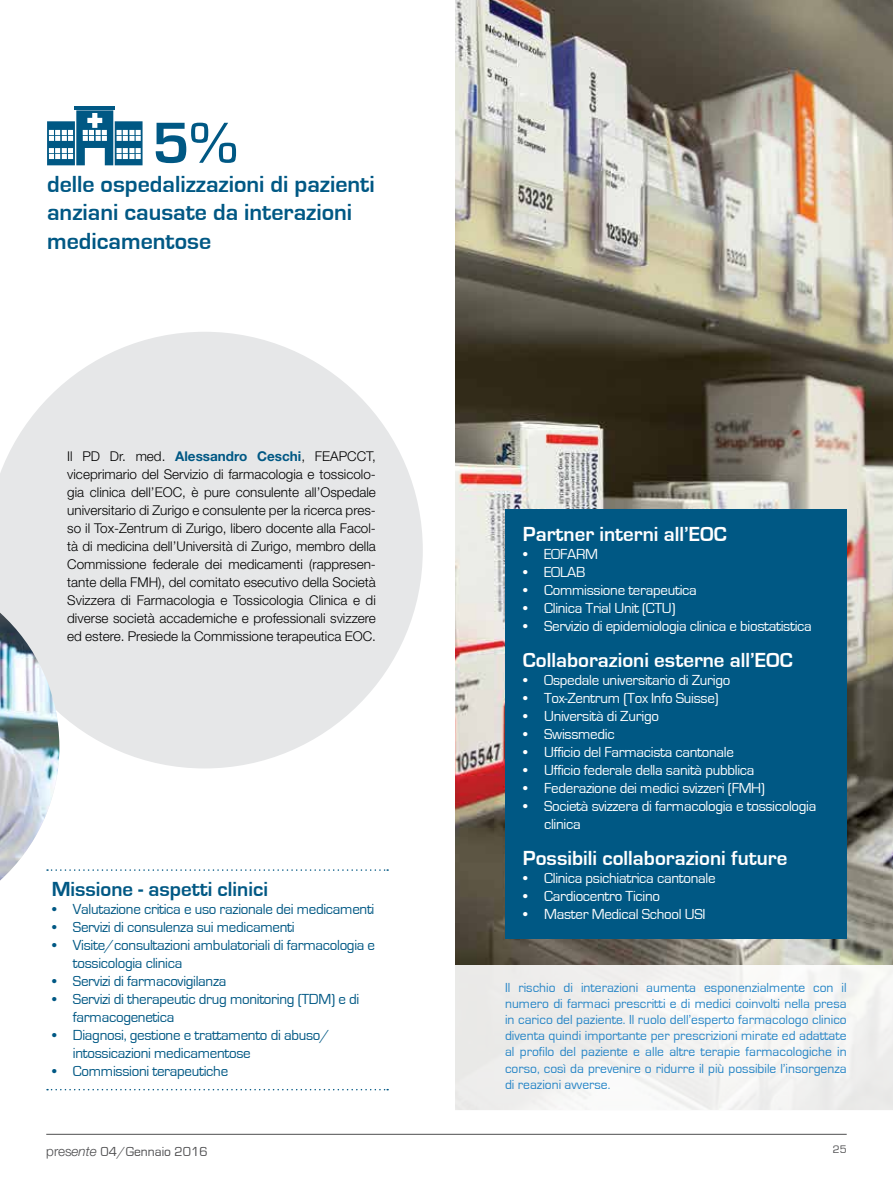
<style>
.page{position:relative;width:893px;height:1191px;background:#fff}
.page>*{position:absolute;margin:0;border:0;box-sizing:border-box;transform-origin:0 0}
.t1{font:700 60px "Eurostile";color:#005884}
.t2{font:700 24px/28.8px "Eurostile";color:#005884}
.t3{font:700 21px "Eurostile";color:#fff}
.t4{font:700 21px "Eurostile";color:#005884}
.t5{font:15px/18px "Eurostile";letter-spacing:-.02em;color:#fff}
.t6{font:15px/18px "Eurostile";letter-spacing:-.02em;color:#005884}
.t7{font:300 13.5px/18px "Helvetica Neue";color:#000;text-align:justify}
.t8{font:13.5px/16.2px "Eurostile";color:#2484c6;text-align:justify}
.t9{font:13.5px "Eurostile";color:#4d4d4f}
.t10{font:11.25px "Eurostile";color:#4d4d4f}
.s1{font-weight:700;color:#005884}
.s2{font-family:"Times"}
.s3{font-family:"Helvetica Neue";font-weight:300}
.s4{font-family:"Helvetica Neue";font-weight:300;font-style:italic}
</style>
<div class="page">
<img style="left:455px;top:0;width:438px;height:965px">
<hr style="left:46px;top:1134px;width:801px;height:1px;background:#4d4d4f">
<svg style="left:0;top:332px;width:423px;height:336px;fill:#e6e7e8"></svg>
<svg style="left:47px;top:1089px;width:341px;height:1px"></svg>
<svg style="left:47px;top:110px;width:96px;height:55px"></svg>
<hr style="left:75px;top:106px;width:40px;height:4px;background:#005884">
<div style="left:505px;top:509px;width:342px;height:429px;background:#005884"></div>
<div style="left:446px;top:965px;width:447px;height:150px;background:#f1f0ef"></div>
<svg style="left:0;top:566px;width:388px;height:315px"></svg>
<h1 class="t1" style="left:152px;top:110px;width:87px">5%</h1>
<h2 class="t2" style="left:47px;top:170px;width:329px">delle ospedalizzazioni di pazienti anziani causate da interazioni medicamentose</h2>
<p class="t7" style="left:67px;top:446px;width:310px">Il PD Dr. med. <span class="s1">Alessandro Ceschi</span>, FEAPCCT, viceprimario del Servizio di farmacologia e tossicolo&shy;gia clinica dell’EOC, è pure consulente all’Ospedale universitario di Zurigo e consulente per la ricerca pres&shy;so il Tox-Zentrum di Zurigo, libero docente alla Facol&shy;tà di medicina dell’Università di Zurigo, membro della Commissione federale dei medicamenti (rappresen&shy;tante della FMH), del comitato esecutivo della Società Svizzera di Farmacologia e Tossicologia Clinica e di diverse società accademiche e professionali svizzere ed estere. Presiede la Commissione terapeutica EOC.</p>
<h3 class="t4" style="left:52px;top:877px;width:218px">Missione - aspetti clinici</h3>
<p class="t6" style="left:52px;top:900px;width:324px"><span class="s2">•</span> Valutazione critica e uso razionale dei medicamenti</p>
<p class="t6" style="left:52px;top:918px;width:244px"><span class="s2">•</span> Servizi di consulenza sui medicamenti</p>
<p class="t6" style="left:73px;top:936px;width:304px;text-indent:-21px"><span class="s2">•</span> Visite/consultazioni ambulatoriali di farmacologia e tossicologia clinica</p>
<p class="t6" style="left:52px;top:972px;width:176px"><span class="s2">•</span> Servizi di farmacovigilanza</p>
<p class="t6" style="left:73px;top:990px;width:288px;text-indent:-21px"><span class="s2">•</span> Servizi di therapeutic drug monitoring (TDM) e di farmacogenetica</p>
<p class="t6" style="left:73px;top:1026px;width:258px;text-indent:-21px"><span class="s2">•</span> Diagnosi, gestione e trattamento di abuso/ intossicazioni medicamentose</p>
<p class="t6" style="left:52px;top:1062px;width:178px"><span class="s2">•</span> Commissioni terapeutiche</p>
<h3 class="t3" style="left:523px;top:523px;width:205px">Partner interni all’EOC</h3>
<p class="t5" style="left:523px;top:545px;width:77px"><span class="s2">•</span> EOFARM</p>
<p class="t5" style="left:523px;top:563px;width:64px"><span class="s2">•</span> EOLAB</p>
<p class="t5" style="left:523px;top:581px;width:175px"><span class="s2">•</span> Commissione terapeutica</p>
<p class="t5" style="left:523px;top:599px;width:154px"><span class="s2">•</span> Clinica Trial Unit (CTU)</p>
<p class="t5" style="left:523px;top:617px;width:290px"><span class="s2">•</span> Servizio di epidemiologia clinica e biostatistica</p>
<h3 class="t3" style="left:523px;top:649px;width:271px">Collaborazioni esterne all’EOC</h3>
<p class="t5" style="left:523px;top:671px;width:209px"><span class="s2">•</span> Ospedale universitario di Zurigo</p>
<p class="t5" style="left:523px;top:689px;width:197px"><span class="s2">•</span> Tox-Zentrum (Tox Info Suisse)</p>
<p class="t5" style="left:523px;top:707px;width:138px"><span class="s2">•</span> Università di Zurigo</p>
<p class="t5" style="left:523px;top:725px;width:93px"><span class="s2">•</span> Swissmedic</p>
<p class="t5" style="left:523px;top:743px;width:213px"><span class="s2">•</span> Ufficio del Farmacista cantonale</p>
<p class="t5" style="left:523px;top:761px;width:233px"><span class="s2">•</span> Ufficio federale della sanità pubblica</p>
<p class="t5" style="left:523px;top:779px;width:244px"><span class="s2">•</span> Federazione dei medici svizzeri (FMH)</p>
<p class="t5" style="left:544px;top:797px;width:274px;text-indent:-21px"><span class="s2">•</span> Società svizzera di farmacologia e tossicologia clinica</p>
<h3 class="t3" style="left:523px;top:847px;width:266px">Possibili collaborazioni future</h3>
<p class="t5" style="left:523px;top:869px;width:194px"><span class="s2">•</span> Clinica psichiatrica cantonale</p>
<p class="t5" style="left:523px;top:887px;width:139px"><span class="s2">•</span> Cardiocentro Ticino</p>
<p class="t5" style="left:523px;top:905px;width:184px"><span class="s2">•</span> Master Medical School USI</p>
<p class="t8" style="left:505px;top:979px;width:343px">Il rischio di interazioni aumenta esponenzialmente con il numero di farmaci prescritti e di medici coinvolti nella presa in carico del paziente. Il ruolo dell’esperto farmacologo clinico diventa quindi importante per prescrizioni mirate ed adattate al profilo del paziente e alle altre terapie farmacologiche in corso, così da prevenire o ridurre il più possibile l’insorgenza di reazioni avverse.</p>
<p class="t9" style="left:46px;top:1144px;width:163px"><span class="s3">pres</span><span class="s4">ente</span> 04/Gennaio 2016</p>
<p class="t10" style="left:833px;top:1143px;width:15px">25</p>
</div>
